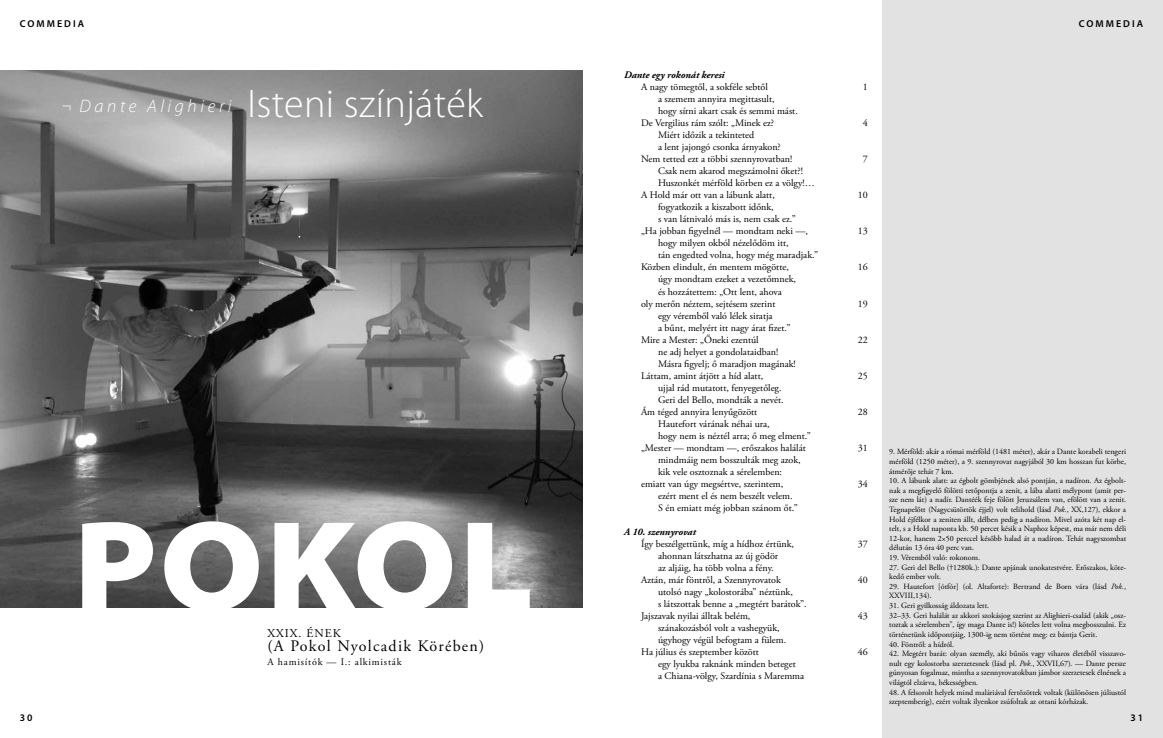
<style>
.page{position:relative;width:1163px;height:738px;background:#fff}
.page>*{position:absolute;margin:0;border:0;box-sizing:border-box;transform-origin:0 0}
.t1{font:300 40px "Myriad Pro";letter-spacing:.01em;color:#fff}
.t2{font:italic 300 18px "Myriad Pro";letter-spacing:.2em;color:#fff}
.t3{font:16px "Adobe Garamond Pro";letter-spacing:.07em;color:#000}
.t4{font:12px "Adobe Garamond Pro";letter-spacing:.08em;color:#000}
.t5{font:10px/12px "Adobe Garamond Pro";color:#000}
.t6{font:italic 700 10px "Adobe Garamond Pro";color:#000}
.t7{font:600 10px "Myriad Pro";letter-spacing:.2em;color:#000}
.t8{font:8px/9.6px "Adobe Garamond Pro";color:#000}
.s1{font-weight:900;font-style:normal;font-size:16px;color:#cdcdcd}
.s2{font-style:italic}
</style>
<div class="page">
<img style="left:0;top:71px;width:583px;height:536px">
<svg style="left:82px;top:521px;width:447px;height:87px"></svg>
<div style="left:882px;top:0;width:280px;height:737px;background:#e2e2e2"></div>
<p class="t7" style="left:20px;top:18px;width:66px">COMMEDIA</p>
<h2 class="t2" style="left:62px;top:96px;width:171px"><span class="s1">¬</span> Dante Alighieri</h2>
<h1 class="t1" style="left:247px;top:81px;width:237px">Isteni színjáték</h1>
<p class="t7" style="left:20px;top:711px;width:14px">30</p>
<p class="t4" style="left:267px;top:625px;width:75px">XXIX. ÉNEK</p>
<h3 class="t3" style="left:267px;top:635px;width:218px">(A Pokol Nyolcadik Körében)</h3>
<p class="t5" style="left:267px;top:655px;width:136px">A hamisítók — I.: alkimisták</p>
<p class="t6" style="left:624px;top:69px;width:102px">Dante egy rokonát keresi</p>
<p class="t5" style="left:641px;top:81px;width:128px">A nagy tömegtől, a sokféle sebtől</p>
<p class="t5" style="left:862px;top:81px;width:6px">1</p>
<p class="t5" style="left:658px;top:93px;width:118px">a szemem annyira megittasult,</p>
<p class="t5" style="left:658px;top:105px;width:141px">hogy sírni akart csak és semmi mást.</p>
<p class="t5" style="left:641px;top:117px;width:134px">De Vergilius rám szólt: „Minek ez?</p>
<p class="t5" style="left:862px;top:117px;width:6px">4</p>
<p class="t5" style="left:658px;top:129px;width:98px">Miért időzik a tekinteted</p>
<p class="t5" style="left:658px;top:141px;width:124px">a lent jajongó csonka árnyakon?</p>
<p class="t5" style="left:641px;top:153px;width:153px">Nem tetted ezt a többi szennyrovatban!</p>
<p class="t5" style="left:862px;top:153px;width:6px">7</p>
<p class="t5" style="left:658px;top:165px;width:146px">Csak nem akarod megszámolni őket?!</p>
<p class="t5" style="left:658px;top:177px;width:158px">Huszonkét mérföld körben ez a völgy!…</p>
<p class="t5" style="left:641px;top:189px;width:135px">A Hold már ott van a lábunk alatt,</p>
<p class="t5" style="left:857px;top:189px;width:11px">10</p>
<p class="t5" style="left:658px;top:201px;width:117px">fogyatkozik a kiszabott időnk,</p>
<p class="t5" style="left:658px;top:213px;width:139px">s van látnivaló más is, nem csak ez.”</p>
<p class="t5" style="left:641px;top:225px;width:168px">„Ha jobban figyelnél — mondtam neki —,</p>
<p class="t5" style="left:857px;top:225px;width:11px">13</p>
<p class="t5" style="left:658px;top:237px;width:132px">hogy milyen okból nézelődöm itt,</p>
<p class="t5" style="left:658px;top:249px;width:161px">tán engedted volna, hogy még maradjak.”</p>
<p class="t5" style="left:641px;top:261px;width:149px">Közben elindult, én mentem mögötte,</p>
<p class="t5" style="left:857px;top:261px;width:11px">16</p>
<p class="t5" style="left:658px;top:273px;width:139px">úgy mondtam ezeket a vezetőmnek,</p>
<p class="t5" style="left:658px;top:285px;width:125px">és hozzátettem: „Ott lent, ahova</p>
<p class="t5" style="left:641px;top:297px;width:136px">oly merőn néztem, sejtésem szerint</p>
<p class="t5" style="left:857px;top:297px;width:11px">19</p>
<p class="t5" style="left:658px;top:309px;width:116px">egy véremből való lélek siratja</p>
<p class="t5" style="left:658px;top:321px;width:134px">a bűnt, melyért itt nagy árat fizet.”</p>
<p class="t5" style="left:641px;top:333px;width:119px">Mire a Mester: „Őneki ezentúl</p>
<p class="t5" style="left:857px;top:333px;width:11px">22</p>
<p class="t5" style="left:658px;top:345px;width:122px">ne adj helyet a gondolataidban!</p>
<p class="t5" style="left:658px;top:357px;width:139px">Másra figyelj; ő maradjon magának!</p>
<p class="t5" style="left:641px;top:369px;width:124px">Láttam, amint átjött a híd alatt,</p>
<p class="t5" style="left:857px;top:369px;width:11px">25</p>
<p class="t5" style="left:658px;top:381px;width:125px">ujjal rád mutatott, fenyegetőleg.</p>
<p class="t5" style="left:658px;top:393px;width:127px">Geri del Bello, mondták a nevét.</p>
<p class="t5" style="left:641px;top:405px;width:118px">Ám téged annyira lenyűgözött</p>
<p class="t5" style="left:857px;top:405px;width:11px">28</p>
<p class="t5" style="left:658px;top:417px;width:113px">Hautefort várának néhai ura,</p>
<p class="t5" style="left:658px;top:429px;width:154px">hogy nem is néztél arra; ő meg elment.”</p>
<p class="t5" style="left:641px;top:441px;width:166px">„Mester — mondtam —, erőszakos halálát</p>
<p class="t5" style="left:857px;top:441px;width:11px">31</p>
<p class="t5" style="left:658px;top:453px;width:144px">mindmáig nem bosszulták meg azok,</p>
<p class="t5" style="left:658px;top:465px;width:125px">kik vele osztoznak a sérelemben:</p>
<p class="t5" style="left:641px;top:477px;width:144px">emiatt van úgy megsértve, szerintem,</p>
<p class="t5" style="left:857px;top:477px;width:11px">34</p>
<p class="t5" style="left:658px;top:489px;width:141px">ezért ment el és nem beszélt velem.<br>S én emiatt még jobban szánom őt.”</p>
<p class="t6" style="left:624px;top:525px;width:73px">A 10. szennyrovat</p>
<p class="t5" style="left:641px;top:537px;width:154px">Így beszélgettünk, míg a hídhoz értünk,</p>
<p class="t5" style="left:857px;top:537px;width:11px">37</p>
<p class="t5" style="left:658px;top:549px;width:122px">ahonnan látszhatna az új gödör</p>
<p class="t5" style="left:658px;top:561px;width:117px">az aljáig, ha több volna a fény.</p>
<p class="t5" style="left:641px;top:573px;width:142px">Aztán, már föntről, a Szennyrovatok</p>
<p class="t5" style="left:857px;top:573px;width:11px">40</p>
<p class="t5" style="left:658px;top:585px;width:136px">utolsó nagy „kolostorába” néztünk,</p>
<p class="t5" style="left:658px;top:597px;width:150px">s látszottak benne a „megtért barátok”.</p>
<p class="t5" style="left:641px;top:609px;width:111px">Jajszavak nyilai álltak belém,</p>
<p class="t5" style="left:857px;top:609px;width:11px">43</p>
<p class="t5" style="left:658px;top:621px;width:123px">szánakozásból volt a vashegyük,</p>
<p class="t5" style="left:658px;top:633px;width:130px">úgyhogy végül befogtam a fülem.</p>
<p class="t5" style="left:641px;top:645px;width:119px">Ha július és szeptember között</p>
<p class="t5" style="left:857px;top:645px;width:11px">46</p>
<p class="t5" style="left:658px;top:657px;width:148px">egy lyukba raknánk minden beteget<br>a Chiana-völgy, Szardínia s Maremma</p>
<p class="t7" style="left:1078px;top:18px;width:66px">COMMEDIA</p>
<p class="t8" style="left:889px;top:447px;width:238px;text-align:justify">9. Mérföld: akár a római mérföld (1481 méter), akár a Dante korabeli tengeri mérföld (1250 méter), a 9. szennyrovat nagyjából 30 km hosszan fut körbe, átmérője tehát 7 km.</p>
<p class="t8" style="left:889px;top:475px;width:238px;text-align:justify">10. A lábunk alatt: az égbolt gömbjének alsó pontján, a nadíron. Az égbolt&shy;nak a megfigyelő fölötti tetőpontja a zenit, a lába alatti mélypont (amit per&shy;sze nem lát) a nadír. Dantéék feje fölött Jeruzsálem van, efölött van a zenit.<br>Tegnapelőtt (Nagycsütörtök éjjel) volt telihold (lásd <span class="s2">Pok.</span>, XX,127), ekkor a Hold éjfélkor a zeniten állt, délben pedig a nadíron. Mivel azóta két nap el&shy;telt, s a Hold naponta kb. 50 percet késik a Naphoz képest, ma már nem déli 12-kor, hanem 2×50 perccel később halad át a nadíron. Tehát nagyszombat délután 13 óra 40 perc van.</p>
<p class="t8" style="left:889px;top:552px;width:92px">19. Véremből való: rokonom.</p>
<p class="t8" style="left:889px;top:562px;width:238px">27. Geri del Bello (†1280k.): Dante apjának unokatestvére. Erőszakos, köte&shy;kedő ember volt.</p>
<p class="t8" style="left:889px;top:581px;width:238px">29. Hautefort [ótfór] (ol. Altaforte): Bertrand de Born vára (lásd <span class="s2">Pok.</span>,<br>XXVIII,134).</p>
<p class="t8" style="left:889px;top:600px;width:238px">31. Geri gyilkosság áldozata lett.<br>32–33. Geri halálát az akkori szokásjog szerint az Alighieri-család (akik „osz&shy;toztak a sérelemben”, így maga Dante is!) köteles lett volna megbosszulni. Ez történetünk időpontjáig, 1300-ig nem történt meg: ez bántja Gerit.</p>
<p class="t8" style="left:889px;top:639px;width:66px">40. Föntről: a hídról.</p>
<p class="t8" style="left:889px;top:648px;width:238px;text-align:justify">42. Megtért barát: olyan személy, aki bűnös vagy viharos életéből visszavo&shy;nult egy kolostorba szerzetesnek (lásd pl. <span class="s2">Pok.</span>, XXVII,67). — Dante persze gúnyosan fogalmaz, mintha a szennyrovatokban jámbor szerzetesek élnének a világtól elzárva, békességben.</p>
<p class="t8" style="left:889px;top:687px;width:238px">48. A felsorolt helyek mind maláriával fertőzöttek voltak (különösen júliustól szeptemberig), ezért voltak ilyenkor zsúfoltak az ottani kórházak.</p>
<p class="t7" style="left:1130px;top:711px;width:14px">31</p>
</div>
